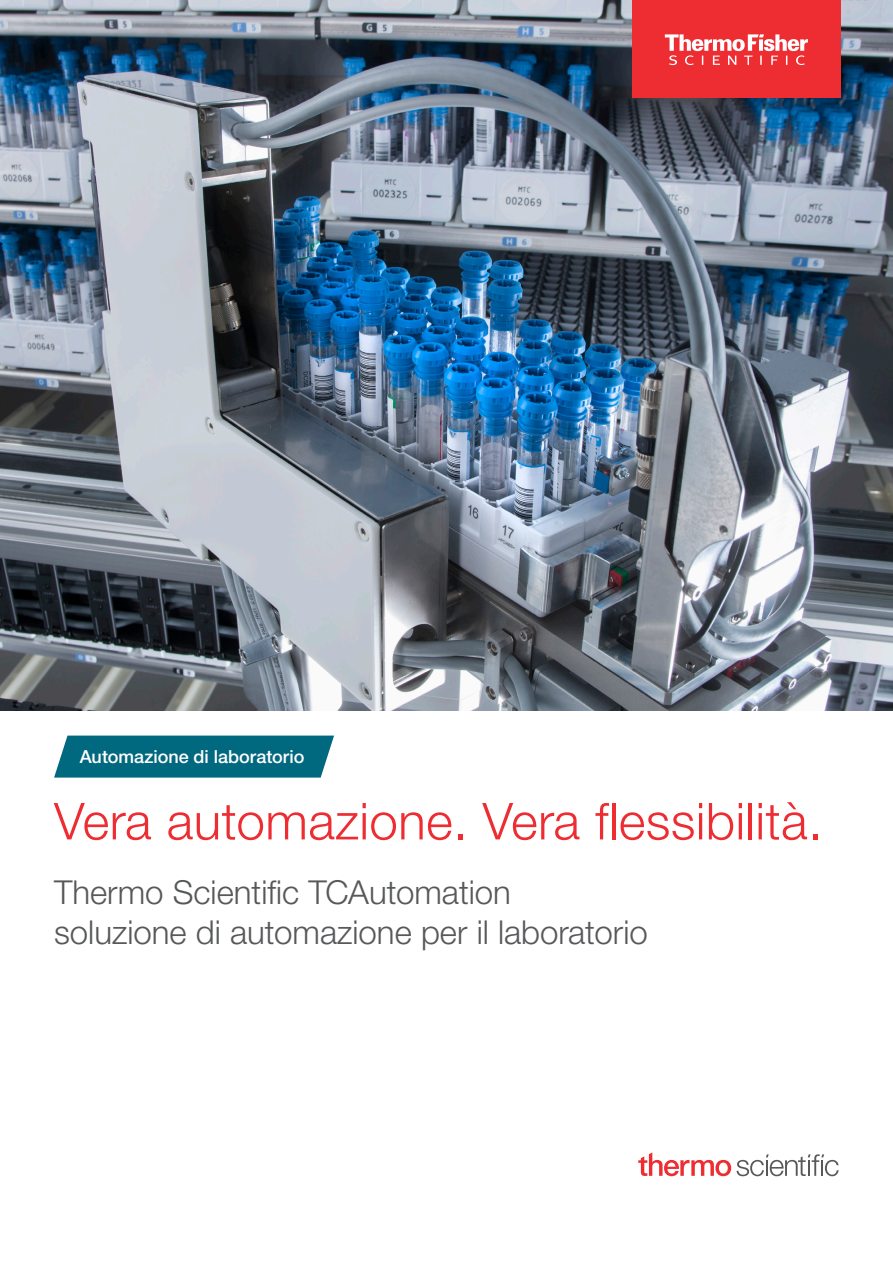
<style>
.page{position:relative;width:893px;height:1263px;background:#fff}
.page>*{position:absolute;margin:0;border:0;box-sizing:border-box;transform-origin:0 0}
.Headline{font:300 51px "Helvetica Neue LTW1 G";letter-spacing:.01em;color:#ee2d33}
.Subhead_Main{font:300 33px/40.5px "Helvetica Neue LTW1 G";color:#57585a}
.Label_Identifier{font:500 18px "Helvetica Neue LTW1 G";color:#fff}
</style>
<div class="page">
<img style="left:0;top:0;width:893px;height:710px">
<svg style="left:638px;top:1152px;width:201px;height:24px"></svg>
<svg style="left:54px;top:735px;width:280px;height:42px;background:#0f7186"></svg>
<div style="left:632px;top:0;width:209px;height:98px;background:#ee2d33"></div>
<svg style="left:665px;top:34px;width:143px;height:31px"></svg>
<p class="Label_Identifier" style="left:80px;top:746px;width:226px">Automazione di laboratorio</p>
<p class="Headline" style="left:54px;top:790px;width:770px">Vera automazione. Vera flessibilità.</p>
<p class="Subhead_Main" style="left:54px;top:872px;width:595px">Thermo Scientific TCAutomation soluzione di automazione per il laboratorio</p>
</div>
